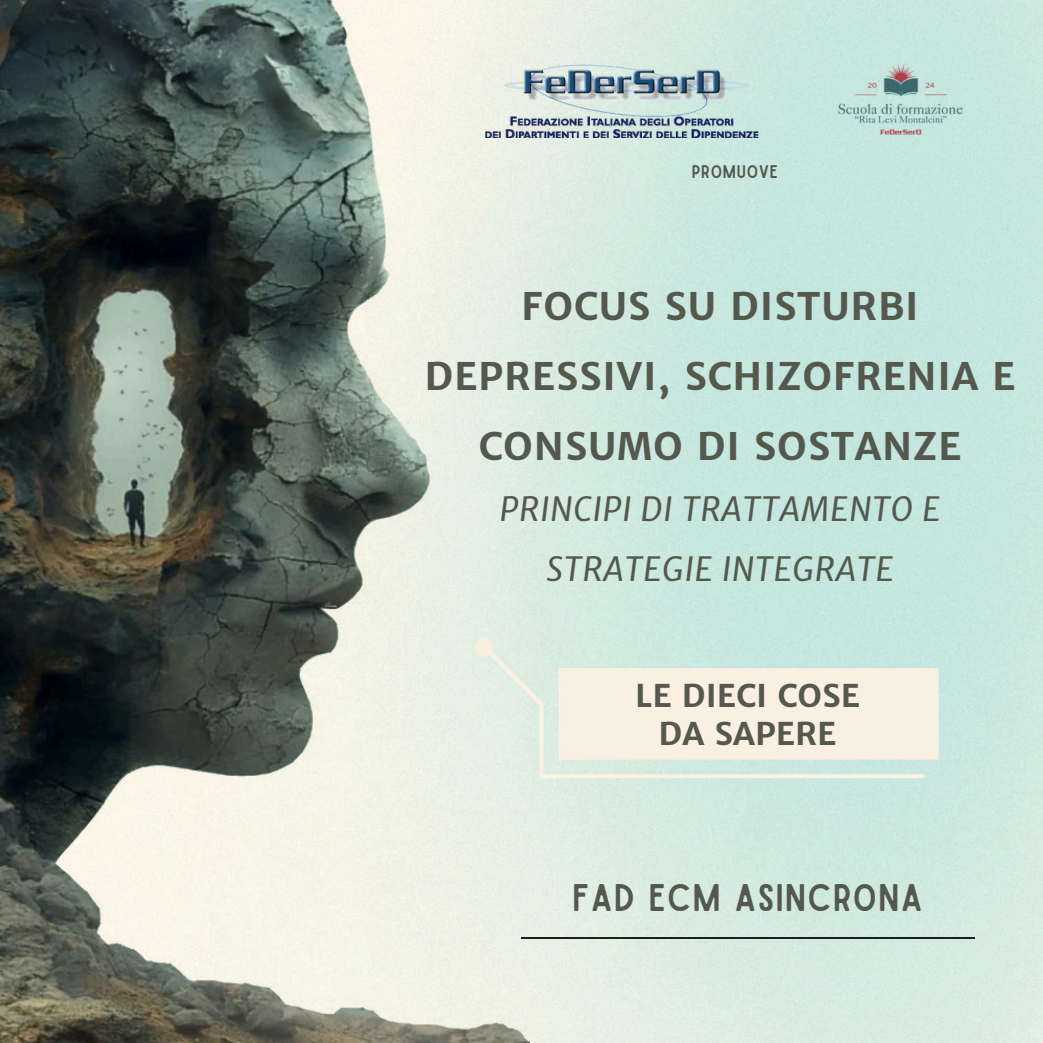
<style>
.page{position:relative;width:1043px;height:1043px;background:#fff}
.page>*{position:absolute;margin:0;border:0;box-sizing:border-box;transform-origin:0 0}
.t1{font:700 38.15px/69.6px "Merriweather Sans";letter-spacing:.02em;color:#54584d;text-align:center}
.t2{font:36.75px "Sailors";letter-spacing:.04em;color:#54584d}
.t3{font:italic 32.9px/59.1px "Merriweather Sans";letter-spacing:.02em;color:#54584d;text-align:center}
.t4{font:700 31.5px/38px "Merriweather Sans";color:#54584d;text-align:center}
.t5{font:17.5px "Sailors";letter-spacing:.04em;color:#54584d}
</style>
<div class="page">
<img style="left:529px;top:0;width:513px;height:1042px">
<img style="left:0;top:0;width:529px;height:1042px">
<hr style="left:521px;top:936px;width:453px;height:2px;background:#181f1e">
<img style="left:817px;top:59px;width:166px;height:82px">
<img style="left:485px;top:63px;width:273px;height:75px">
<img style="left:447px;top:610px;width:510px;height:199px">
<p class="t5" style="left:691px;top:159px;width:88px">PROMUOVE</p>
<p class="t1" style="left:424px;top:271px;width:592px">FOCUS SU DISTURBI<br>DEPRESSIVI, SCHIZOFRENIA E<br>CONSUMO DI SOSTANZE</p>
<p class="t3" style="left:499px;top:479px;width:442px">PRINCIPI DI TRATTAMENTO E<br>STRATEGIE INTEGRATE</p>
<p class="t4" style="left:635px;top:676px;width:226px">LE DIECI COSE<br>DA SAPERE</p>
<p class="t2" style="left:572px;top:871px;width:351px">FAD ECM ASINCRONA</p>
</div>
